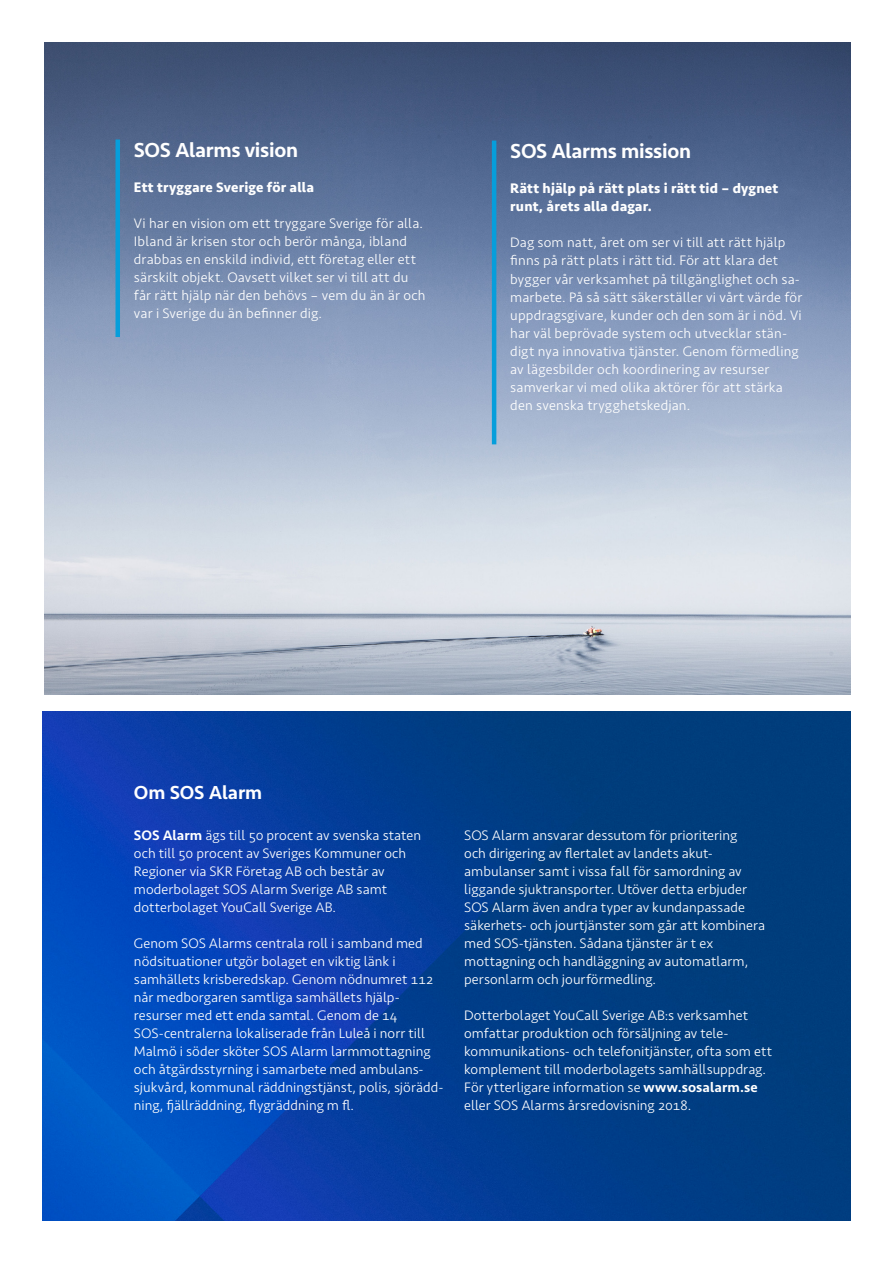
<style>
.page{position:relative;width:893px;height:1263px;background:#fff}
.page>*{position:absolute;margin:0;border:0;box-sizing:border-box;transform-origin:0 0}
.Rubrik_C{font:500 21px "Seravek";letter-spacing:-.015em;color:#fff}
.Rubrik_C-2{font:500 19.5px "Seravek";letter-spacing:-.005em;color:#fff}
.Infotext{font:300 14.25px/18px "Seravek";letter-spacing:.005em;color:#fff}
.Infotext-2{font:700 14.25px/18px "Seravek";letter-spacing:.015em;color:#fff}
.s1{font-weight:500}
</style>
<div class="page">
<img style="left:44px;top:43px;width:806px;height:651px">
<hr style="left:116px;top:140px;width:4px;height:197px;background:#069edb">
<hr style="left:492px;top:141px;width:4px;height:303px;background:#069edb">
<img style="left:43px;top:711px;width:807px;height:509px">
<p class="Rubrik_C" style="left:134px;top:137px;width:166px">SOS Alarms vision</p>
<p class="Infotext-2" style="left:134px;top:178px;width:182px">Ett tryggare Sverige för alla</p>
<p class="Infotext" style="left:134px;top:215px;width:293px">Vi har en vision om ett tryggare Sverige för alla.<br>Ibland är krisen stor och berör många, ibland drabbas en enskild individ, ett företag eller ett särskilt objekt. Oavsett vilket ser vi till att du får rätt hjälp när den behövs – vem du än är och var i Sverige du än befinner dig.</p>
<p class="Rubrik_C" style="left:510px;top:138px;width:182px">SOS Alarms mission</p>
<p class="Infotext-2" style="left:510px;top:179px;width:270px">Rätt hjälp på rätt plats i rätt tid – dygnet runt, årets alla dagar.</p>
<p class="Infotext" style="left:510px;top:234px;width:294px">Dag som natt, året om ser vi till att rätt hjälp finns på rätt plats i rätt tid. För att klara det bygger vår verksamhet på tillgänglighet och sa&shy;marbete. På så sätt säkerställer vi vårt värde för uppdragsgivare, kunder och den som är i nöd. Vi har väl beprövade system och utvecklar stän&shy;digt nya innovativa tjänster. Genom förmedling av lägesbilder och koordinering av resurser samverkar vi med olika aktörer för att stärka den svenska trygghetskedjan.</p>
<p class="Rubrik_C-2" style="left:134px;top:780px;width:130px">Om SOS Alarm</p>
<p class="Infotext" style="left:134px;top:827px;width:289px"><span class="s1">SOS Alarm</span> ägs till 50 procent av svenska staten och till 50 procent av Sveriges Kommuner och Regioner via SKR Företag AB och består av moderbolaget SOS Alarm Sverige AB samt dotterbolaget YouCall Sverige AB.</p>
<p class="Infotext" style="left:134px;top:935px;width:311px">Genom SOS Alarms centrala roll i samband med nödsituationer utgör bolaget en viktig länk i samhällets krisberedskap. Genom nödnumret 112 når medborgaren samtliga samhällets hjälp&shy;resurser med ett enda samtal. Genom de 14<br>SOS-centralerna lokaliserade från Luleå i norr till Malmö i söder sköter SOS Alarm larmmottagning och åtgärdsstyrning i samarbete med ambulans&shy;sjukvård, kommunal räddningstjänst, polis, sjörädd&shy;ning, fjällräddning, flygräddning m fl.</p>
<p class="Infotext" style="left:464px;top:827px;width:303px">SOS Alarm ansvarar dessutom för prioritering<br>och dirigering av flertalet av landets akut&shy;ambulanser samt i vissa fall för samordning av liggande sjuktransporter. Utöver detta erbjuder SOS Alarm även andra typer av kundanpassade säkerhets- och jourtjänster som går att kombinera med SOS-tjänsten. Sådana tjänster är t ex mottagning och handläggning av automatlarm, personlarm och jourförmedling.</p>
<p class="Infotext" style="left:464px;top:1007px;width:310px">Dotterbolaget YouCall Sverige AB:s verksamhet omfattar produktion och försäljning av tele&shy;kommunikations- och telefonitjänster, ofta som ett komplement till moderbolagets samhällsuppdrag.<br>För ytterligare information se <span class="s1">www.sosalarm.se </span>eller SOS Alarms årsredovisning 2018.</p>
</div>
